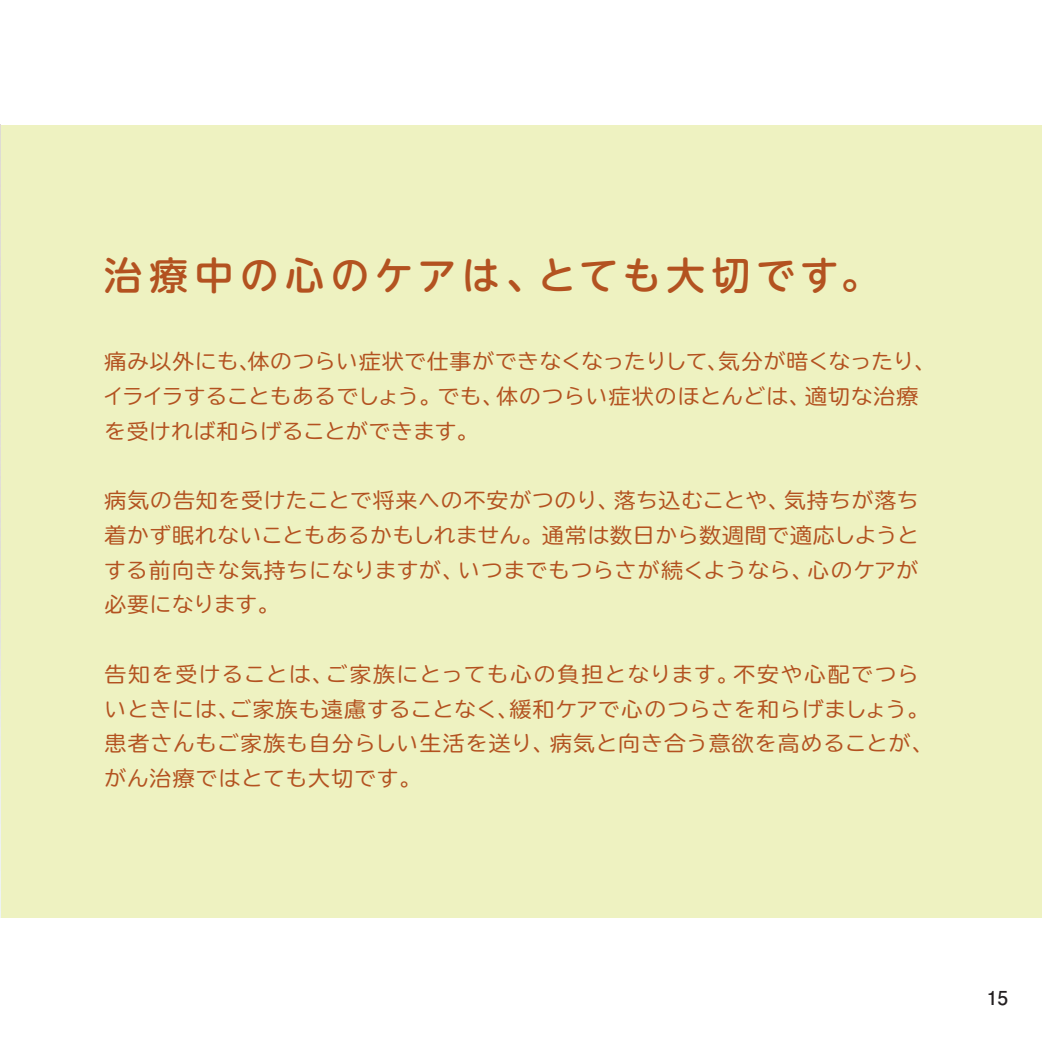
<style>
.page{position:relative;width:1042px;height:1042px;background:#fff}
.page>*{position:absolute;margin:0;border:0;box-sizing:border-box;transform-origin:0 0}
.t1{font:500 38.5px "UD Shin M Go Pro";letter-spacing:.15em;color:#b35220}
.t2{font:20.82px/34.6px "TBUDR Go Std";letter-spacing:.03em;color:#b35220;scale:1.05 1}
.t3{font:700 19.25px "Futo Go B101 Pro";color:#231f20}
</style>
<div class="page">
<div style="left:0;top:125px;width:1042px;height:792px;background:#eef2c1"></div>
<img style="left:0;top:125px;width:1px;height:792px">
<h1 class="t1" style="left:104px;top:244px;width:777px">治療中の心のケアは、とても大切です。</h1>
<p class="t2" style="left:103px;top:344px;width:795px">痛み以外にも、体のつらい症状で仕事ができなくなったりして、気分が暗くなったり、イライラすることもあるでしょう。でも、体のつらい症状のほとんどは、適切な治療を受ければ和らげることができます。</p>
<p class="t2" style="left:104px;top:483px;width:778px;text-align:justify">病気の告知を受けたことで将来への不安がつのり、落ち込むことや、気持ちが落ち着かず眠れないこともあるかもしれません。通常は数日から数週間で適応しようとする前向きな気持ちになりますが、いつまでもつらさが続くようなら、心のケアが必要になります。</p>
<p class="t2" style="left:105px;top:656px;width:791px">告知を受けることは、ご家族にとっても心の負担となります。不安や心配でつらいときには、ご家族も遠慮することなく、緩和ケアで心のつらさを和らげましょう。患者さんもご家族も自分らしい生活を送り、病気と向き合う意欲を高めることが、がん治療ではとても大切です。</p>
<p class="t3" style="left:987px;top:982px;width:23px">15</p>
</div>
